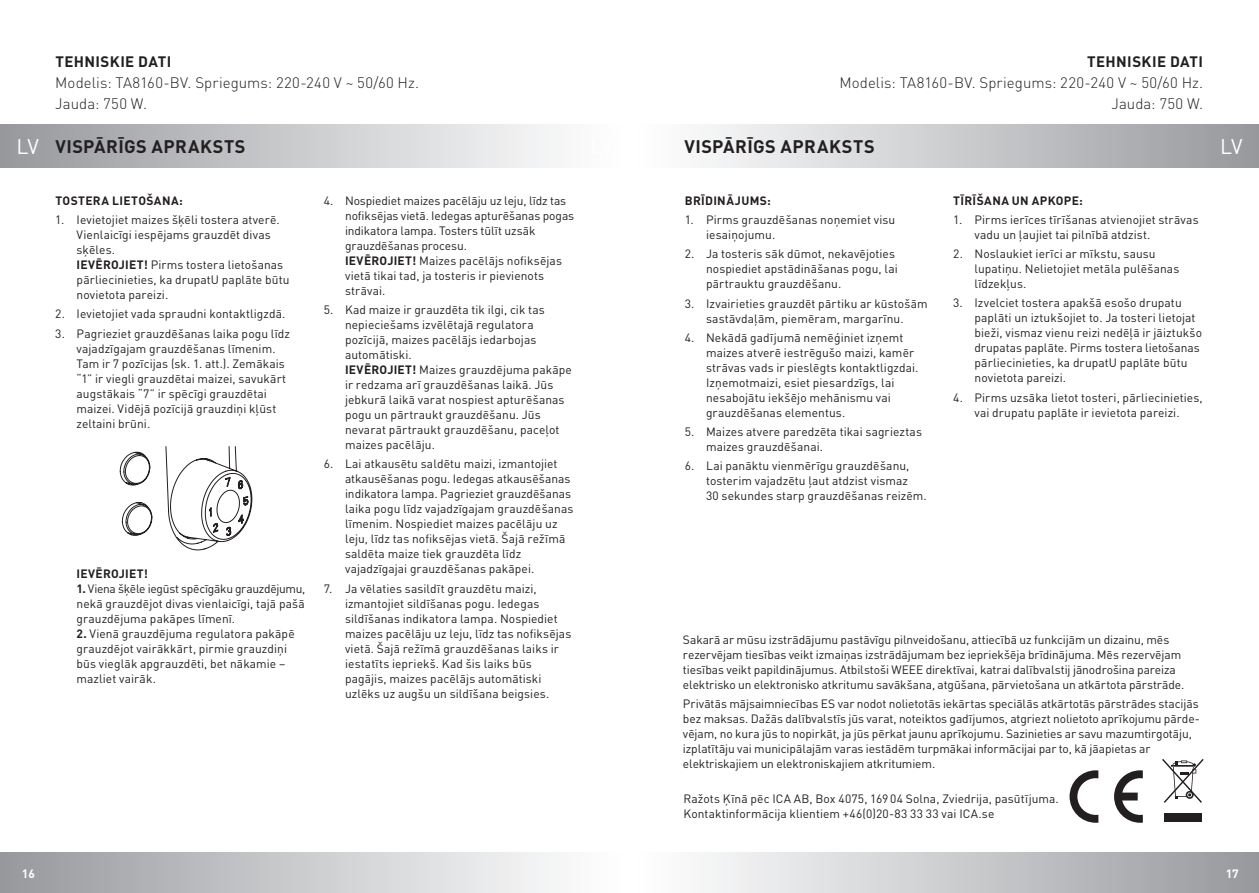
<style>
.page{position:relative;width:1259px;height:893px;background:#fff}
.page>*{position:absolute;margin:0;border:0;box-sizing:border-box;transform-origin:0 0}
.t1{font:21px "DIN Pro";color:#fff}
.t2{font:700 18px "DIN Pro";letter-spacing:.03em;color:#231f20}
.t3{font:300 15px/21px "DIN Pro";letter-spacing:.01em;color:#231f20;text-align:right}
.t4{font:700 15px "DIN Pro";letter-spacing:.025em;color:#231f20}
.t5{font:12px/15px "DIN Pro";letter-spacing:.005em;color:#231f20}
.t6{font:700 12px "DIN Pro";letter-spacing:.03em;color:#231f20}
.t7{font:700 12px "DIN Pro";color:#fff}
.s1{font-weight:400;font-size:21px;color:#fff}
.s2{font-weight:700}
</style>
<div class="page">
<div style="left:629px;top:852px;width:630px;height:41px;background:linear-gradient(to right,#fff,#989a9e)"></div>
<div style="left:629px;top:125px;width:630px;height:42px;background:linear-gradient(to right,#fff,#989a9e)"></div>
<div style="left:0;top:852px;width:629px;height:41px;background:linear-gradient(to right,#98999d,#fff)"></div>
<div style="left:0;top:125px;width:629px;height:42px;background:linear-gradient(to right,#98999e,#fff)"></div>
<svg style="left:1069px;top:770px;width:29px;height:53px"></svg>
<svg style="left:1114px;top:770px;width:29px;height:53px"></svg>
<div style="left:1164px;top:813px;width:37px;height:8px;background:#231f20"></div>
<svg style="left:1162px;top:759px;width:42px;height:44px"></svg>
<svg style="left:120px;top:446px;width:132px;height:104px"></svg>
<p class="t4" style="left:55px;top:51px;width:117px">TEHNISKIE DATI</p>
<p class="t3" style="left:55px;top:71px;width:365px;text-align:left">Modelis: TA8160-BV. Spriegums: 220-240 V ~ 50/60 Hz.<br>Jauda: 750 W.</p>
<p class="t4" style="left:1087px;top:51px;width:117px">TEHNISKIE DATI</p>
<p class="t3" style="left:839px;top:71px;width:365px">Modelis: TA8160-BV. Spriegums: 220-240 V ~ 50/60 Hz.<br>Jauda: 750 W.</p>
<h2 class="t2" style="left:16px;top:134px;width:231px"><span class="s1">LV</span> VISPĀRĪGS APRAKSTS</h2>
<h2 class="t2" style="left:684px;top:134px;width:192px">VISPĀRĪGS APRAKSTS</h2>
<h1 class="t1" style="left:1220px;top:132px;width:24px">LV</h1>
<p class="t6" style="left:55px;top:192px;width:129px">TOSTERA LIETOŠANA:</p>
<p class="t5" style="left:77px;top:212px;width:214px;text-indent:-21px">1. Ievietojiet maizes šķēli tostera atverē.<br>Vienlaicīgi iespējams grauzdēt divas sķēles.<br><span class="s2">IEVĒROJIET!</span> Pirms tostera lietošanas pārliecinieties, ka drupatU paplāte būtu novietota pareizi.</p>
<p class="t5" style="left:55px;top:306px;width:232px">2. Ievietojiet vada spraudni kontaktligzdā.</p>
<p class="t5" style="left:77px;top:325px;width:215px;text-indent:-21px">3. Pagrieziet grauzdēšanas laika pogu līdz vajadzīgajam grauzdēšanas līmenim.<br>Tam ir 7 pozīcijas (sk. 1. att.). Zemākais “1” ir viegli grauzdētai maizei, savukārt augstākais “7” ir spēcīgi grauzdētai maizei. Vidējā pozīcijā grauzdiņi kļūst zeltaini brūni.</p>
<p class="t6" style="left:77px;top:565px;width:73px">IEVĒROJIET!</p>
<p class="t5" style="left:77px;top:580px;width:230px;text-align:justify"><span class="s2">1.</span> Viena šķēle iegūst spēcīgāku grauzdējumu, nekā grauzdējot divas vienlaicīgi, tajā pašā grauzdējuma pakāpes līmenī.</p>
<p class="t5" style="left:77px;top:625px;width:220px"><span class="s2">2.</span> Vienā grauzdējuma regulatora pakāpē grauzdējot vairākkārt, pirmie grauzdiņi būs vieglāk apgrauzdēti, bet nākamie – mazliet vairāk.</p>
<p class="t5" style="left:345px;top:192px;width:231px;text-indent:-21px">4. Nospiediet maizes pacēlāju uz leju, līdz tas nofiksējas vietā. Iedegas apturēšanas pogas indikatora lampa. Tosters tūlīt uzsāk grauzdēšanas procesu.<br><span class="s2">IEVĒROJIET!</span> Maizes pacēlājs nofiksējas vietā tikai tad, ja tosteris ir pievienots strāvai.</p>
<p class="t5" style="left:345px;top:302px;width:228px;text-indent:-21px">5. Kad maize ir grauzdēta tik ilgi, cik tas nepieciešams izvēlētajā regulatora pozīcijā, maizes pacēlājs iedarbojas automātiski.<br><span class="s2">IEVĒROJIET!</span> Maizes grauzdējuma pakāpe ir redzama arī grauzdēšanas laikā. Jūs jebkurā laikā varat nospiest apturēšanas pogu un pārtraukt grauzdēšanu. Jūs nevarat pārtraukt grauzdēšanu, paceļot maizes pacēlāju.</p>
<p class="t5" style="left:345px;top:456px;width:230px;text-indent:-21px">6. Lai atkausētu saldētu maizi, izmantojiet atkausēšanas pogu. Iedegas atkausēšanas indikatora lampa. Pagrieziet grauzdēšanas laika pogu līdz vajadzīgajam grauzdēšanas līmenim. Nospiediet maizes pacēlāju uz leju, līdz tas nofiksējas vietā. Šajā režīmā saldēta maize tiek grauzdēta līdz vajadzīgajai grauzdēšanas pakāpei.</p>
<p class="t5" style="left:345px;top:580px;width:228px;text-indent:-21px">7. Ja vēlaties sasildīt grauzdētu maizi, izmantojiet sildīšanas pogu. Iedegas sildīšanas indikatora lampa. Nospiediet maizes pacēlāju uz leju, līdz tas nofiksējas vietā. Šajā režīmā grauzdēšanas laiks ir iestatīts iepriekš. Kad šis laiks būs pagājis, maizes pacēlājs automātiski uzlēks uz augšu un sildīšana beigsies.</p>
<p class="t6" style="left:685px;top:192px;width:87px">BRĪDINĀJUMS:</p>
<p class="t5" style="left:706px;top:212px;width:191px;text-indent:-21px">1. Pirms grauzdēšanas noņemiet visu iesaiņojumu.</p>
<p class="t5" style="left:706px;top:246px;width:193px;text-indent:-21px">2. Ja tosteris sāk dūmot, nekavējoties nospiediet apstādināšanas pogu, lai pārtrauktu grauzdēšanu.</p>
<p class="t5" style="left:685px;top:295px;width:244px;text-align:center">3. Izvairieties grauzdēt pārtiku ar kūstošām sastāvdaļām, piemēram, margarīnu.</p>
<p class="t5" style="left:706px;top:329px;width:214px;text-indent:-21px">4. Nekādā gadījumā nemēģiniet izņemt maizes atverē iestrēgušo maizi, kamēr strāvas vads ir pieslēgts kontaktligzdai.<br>Izņemotmaizi, esiet piesardzīgs, lai nesabojātu iekšējo mehānismu vai grauzdēšanas elementus.</p>
<p class="t5" style="left:706px;top:424px;width:217px;text-indent:-21px">5. Maizes atvere paredzēta tikai sagrieztas maizes grauzdēšanai.</p>
<p class="t5" style="left:706px;top:458px;width:222px;text-indent:-21px">6. Lai panāktu vienmērīgu grauzdēšanu, tosterim vajadzētu ļaut atdzist vismaz<br>30 sekundes starp grauzdēšanas reizēm.</p>
<p class="t6" style="left:953px;top:192px;width:131px">TĪRĪŠANA UN APKOPE:</p>
<p class="t5" style="left:974px;top:212px;width:226px;text-indent:-21px">1. Pirms ierīces tīrīšanas atvienojiet strāvas vadu un ļaujiet tai pilnībā atdzist.</p>
<p class="t5" style="left:974px;top:246px;width:206px;text-indent:-21px">2. Noslaukiet ierīci ar mīkstu, sausu lupatiņu. Nelietojiet metāla pulēšanas līdzekļus.</p>
<p class="t5" style="left:974px;top:295px;width:229px;text-indent:-21px">3. Izvelciet tostera apakšā esošo drupatu paplāti un iztukšojiet to. Ja tosteri lietojat bieži, vismaz vienu reizi nedēļā ir jāiztukšo drupatas paplāte. Pirms tostera lietošanas pārliecinieties, ka drupatU paplāte būtu novietota pareizi.</p>
<p class="t5" style="left:953px;top:389px;width:251px;text-align:center">4. Pirms uzsāka lietot tosteri, pārliecinieties, vai drupatu paplāte ir ievietota pareizi.</p>
<p class="t5" style="left:683px;top:631px;width:503px">Sakarā ar mūsu izstrādājumu pastāvīgu pilnveidošanu, attiecībā uz funkcijām un dizainu, mēs rezervējam tiesības veikt izmaiņas izstrādājumam bez iepriekšēja brīdinājuma. Mēs rezervējam tiesības veikt papildinājumus. Atbilstoši WEEE direktīvai, katrai dalībvalstij jānodrošina pareiza elektrisko un elektronisko atkritumu savākšana, atgūšana, pārvietošana un atkārtota pārstrāde.</p>
<p class="t5" style="left:683px;top:696px;width:518px">Privātās mājsaimniecības ES var nodot nolietotās iekārtas speciālās atkārtotās pārstrādes stacijās bez maksas. Dažās dalībvalstīs jūs varat, noteiktos gadījumos, atgriezt nolietoto aprīkojumu pārde&shy;vējam, no kura jūs to nopirkāt, ja jūs pērkat jaunu aprīkojumu. Sazinieties ar savu mazumtirgotāju, izplatītāju vai municipālajām varas iestādēm turpmākai informācijai par to, kā jāapietas ar elektriskajiem un elektroniskajiem atkritumiem.</p>
<p class="t5" style="left:683px;top:791px;width:377px">Ražots Ķīnā pēc ICA AB, Box 4075, 169 04 Solna, Zviedrija, pasūtījuma.<br>Kontaktinformācija klientiem +46(0)20-83 33 33 vai ICA.se</p>
<p class="t7" style="left:22px;top:865px;width:15px">16</p>
<p class="t7" style="left:1225px;top:865px;width:15px">17</p>
</div>
